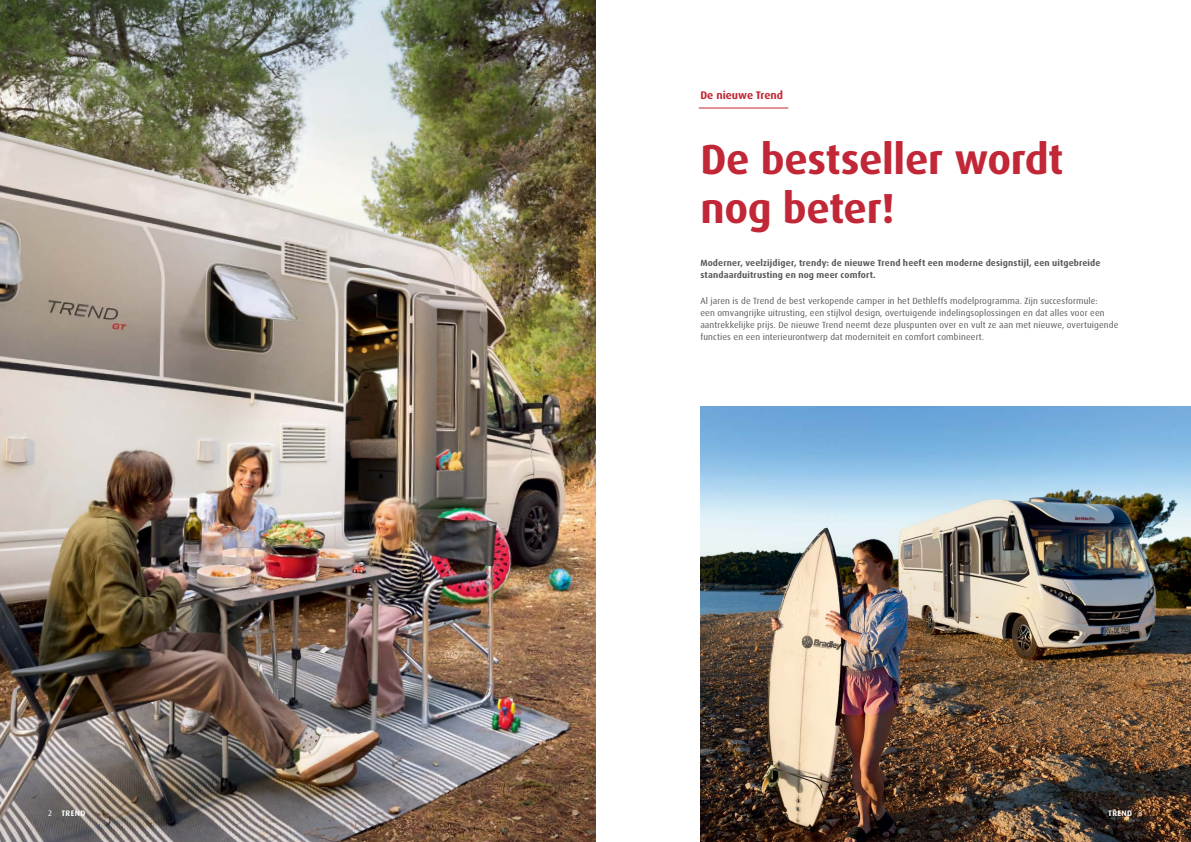
<style>
.page{position:relative;width:1191px;height:842px;background:#fff}
.page>*{position:absolute;margin:0;border:0;box-sizing:border-box;transform-origin:0 0}
.t1{font:700 42px/48px "Dax Pro";letter-spacing:-.01em;color:#c12736}
.t2{font:700 11px "Dax Pro";color:#c12736}
.t3{font:9px/12px "Dax Pro";letter-spacing:.015em;color:#58595b}
.t4{font:700 9px/12px "Dax Pro";letter-spacing:.015em;color:#58595b}
.t5{font:700 8px "Dax Pro";letter-spacing:.04em;color:#fff}
.s1{font-weight:400}
</style>
<div class="page">
<img style="left:700px;top:407px;width:491px;height:435px">
<img style="left:0;top:0;width:595px;height:842px">
<hr style="left:698px;top:108px;width:90px;height:1px;background:#c12736">
<p class="t2" style="left:700px;top:88px;width:84px">De nieuwe Trend</p>
<h1 class="t1" style="left:700px;top:136px;width:364px">De bestseller wordt nog beter!</h1>
<p class="t4" style="left:700px;top:257px;width:402px">Moderner, veelzijdiger, trendy: de nieuwe Trend heeft een moderne designstijl, een uitgebreide standaarduitrusting en nog meer comfort.</p>
<p class="t3" style="left:700px;top:295px;width:419px">Al jaren is de Trend de best verkopende camper in het Dethleffs modelprogramma. Zijn succesformule:<br>een omvangrijke uitrusting, een stijlvol design, overtuigende indelingsoplossingen en dat alles voor een aantrekkelijke prijs. De nieuwe Trend neemt deze pluspunten over en vult ze aan met nieuwe, overtuigende functies en een interieurontwerp dat moderniteit en comfort combineert.</p>
<p class="t5" style="left:48px;top:808px;width:39px"><span class="s1">2</span> TREND</p>
<p class="t5" style="left:1108px;top:808px;width:36px">TREND <span class="s1">3</span></p>
</div>
